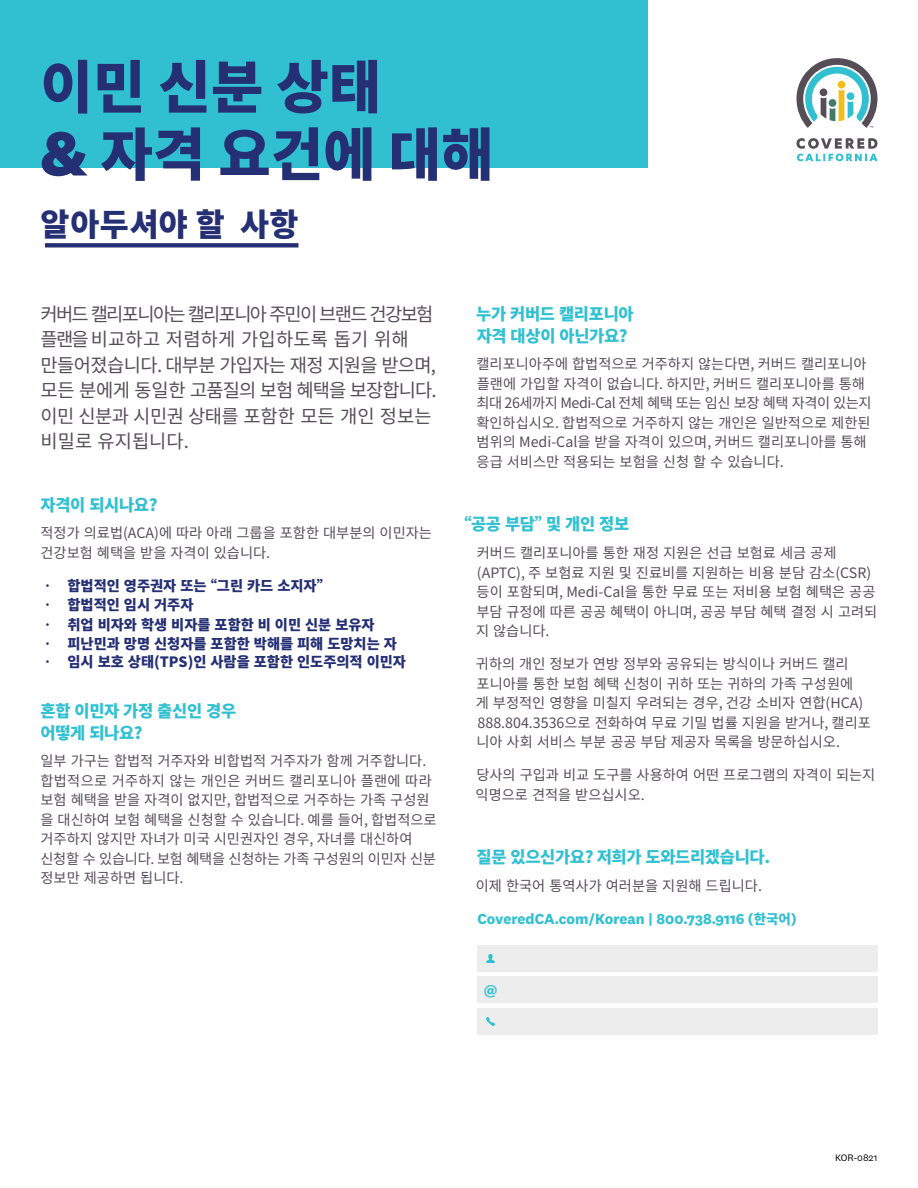
<style>
.page{position:relative;width:918px;height:1188px;background:#fff}
.page>*{position:absolute;margin:0;border:0;box-sizing:border-box;transform-origin:0 0}
.t1{font:900 57px/67.5px "Noto Sans CJ Ktc";color:#242f74}
.t2{font:900 31.5px "Noto Sans CJ Ktc";letter-spacing:.015em;color:#242f74}
.t3{font:18.75px/25.5px "Noto Sans CJ Ktc";letter-spacing:-.03em;color:#564e57}
.t4{font:900 16.5px/22.5px "Noto Sans CJ Ktc";letter-spacing:-.02em;color:#31c0d1}
.t5{font:700 15px "National 2";color:#31c0d1}
.t6{font:14.25px/19.5px "Noto Sans CJ Ktc";color:#564e57}
.t7{font:900 14.25px "Noto Sans CJ Ktc";color:#242f74}
.t8{font:9.75px "National 2";color:#000}
.s1{font-family:"National 2";font-weight:800;font-size:64.5px}
.s2{font-family:"Noto Sans CJ Ktc";font-weight:900;font-size:13.5px}
</style>
<div class="page">
<div style="left:477px;top:945px;width:401px;height:27px;background:#ededee"></div>
<div style="left:477px;top:976px;width:401px;height:28px;background:#ededee"></div>
<div style="left:477px;top:1008px;width:401px;height:27px;background:#ededee"></div>
<div style="left:0;top:0;width:648px;height:168px;background:#31c0d1"></div>
<svg style="left:486px;top:954px;width:9px;height:9px"></svg>
<svg style="left:486px;top:1017px;width:9px;height:9px"></svg>
<svg style="left:797px;top:138px;width:81px;height:23px"></svg>
<svg style="left:796px;top:58px;width:82px;height:70px"></svg>
<svg style="left:45px;top:243px;width:253px;height:4px"></svg>
<h1 class="t1" style="left:40px;top:55px;width:455px">이민 신분 상태<br><span class="s1">&amp;</span> 자격 요건에 대해</h1>
<h2 class="t2" style="left:40px;top:207px;width:259px">알아두셔야 할 사항</h2>
<h3 class="t3" style="left:40px;top:301px;width:398px">커버드 캘리포니아는 캘리포니아 주민이 브랜드 건강보험 플랜을 비교하고 저렴하게 가입하도록 돕기 위해 만들어졌습니다. 대부분 가입자는 재정 지원을 받으며, 모든 분에게 동일한 고품질의 보험 혜택을 보장합니다. 이민 신분과 시민권 상태를 포함한 모든 개인 정보는 비밀로 유지됩니다.</h3>
<p class="t4" style="left:40px;top:494px;width:119px">자격이 되시나요?</p>
<p class="t6" style="left:40px;top:524px;width:393px">적정가 의료법(ACA)에 따라 아래 그룹을 포함한 대부분의 이민자는 건강보험 혜택을 받을 자격이 있습니다.</p>
<p class="t7" style="left:40px;top:577px;width:292px">• 합법적인 영주권자 또는 “그린 카드 소지자”</p>
<p class="t7" style="left:40px;top:597px;width:154px">• 합법적인 임시 거주자</p>
<p class="t7" style="left:40px;top:616px;width:336px">• 취업 비자와 학생 비자를 포함한 비 이민 신분 보유자</p>
<p class="t7" style="left:40px;top:636px;width:358px">• 피난민과 망명 신청자를 포함한 박해를 피해 도망치는 자</p>
<p class="t7" style="left:40px;top:654px;width:367px">• 임시 보호 상태(TPS)인 사람을 포함한 인도주의적 이민자</p>
<p class="t4" style="left:40px;top:700px;width:197px">혼합 이민자 가정 출신인 경우 어떻게 되나요?</p>
<p class="t6" style="left:40px;top:752px;width:398px">일부 가구는 합법적 거주자와 비합법적 거주자가 함께 거주합니다. 합법적으로 거주하지 않는 개인은 커버드 캘리포니아 플랜에 따라 보험 혜택을 받을 자격이 없지만, 합법적으로 거주하는 가족 구성원 을 대신하여 보험 혜택을 신청할 수 있습니다. 예를 들어, 합법적으로 거주하지 않지만 자녀가 미국 시민권자인 경우, 자녀를 대신하여 신청할 수 있습니다. 보험 혜택을 신청하는 가족 구성원의 이민자 신분 정보만 제공하면 됩니다.</p>
<p class="t4" style="left:476px;top:303px;width:159px">누가 커버드 캘리포니아 자격 대상이 아닌가요?</p>
<p class="t6" style="left:476px;top:355px;width:397px">캘리포니아주에 합법적으로 거주하지 않는다면, 커버드 캘리포니아 플랜에 가입할 자격이 없습니다. 하지만, 커버드 캘리포니아를 통해 최대 26세까지 Medi-Cal 전체 혜택 또는 임신 보장 혜택 자격이 있는지 확인하십시오. 합법적으로 거주하지 않는 개인은 일반적으로 제한된 범위의 Medi-Cal을 받을 자격이 있으며, 커버드 캘리포니아를 통해 응급 서비스만 적용되는 보험을 신청 할 수 있습니다.</p>
<p class="t4" style="left:455px;top:513px;width:176px">“공공 부담”및 개인 정보</p>
<p class="t6" style="left:476px;top:544px;width:403px">커버드 캘리포니아를 통한 재정 지원은 선급 보험료 세금 공제 (APTC), 주 보험료 지원 및 진료비를 지원하는 비용 분담 감소(CSR) 등이 포함되며, Medi-Cal을 통한 무료 또는 저비용 보험 혜택은 공공 부담 규정에 따른 공공 혜택이 아니며, 공공 부담 혜택 결정 시 고려되 지 않습니다.</p>
<p class="t6" style="left:476px;top:655px;width:397px">귀하의 개인 정보가 연방 정부와 공유되는 방식이나 커버드 캘리 포니아를 통한 보험 혜택 신청이 귀하 또는 귀하의 가족 구성원에<br>게 부정적인 영향을 미칠지 우려되는 경우, 건강 소비자 연합(HCA)<br>888.804.3536으로 전화하여 무료 기밀 법률 지원을 받거나, 캘리포 니아 사회 서비스 부분 공공 부담 제공자 목록을 방문하십시오.</p>
<p class="t6" style="left:476px;top:766px;width:401px">당사의 구입과 비교 도구를 사용하여 어떤 프로그램의 자격이 되는지 익명으로 견적을 받으십시오.</p>
<p class="t4" style="left:477px;top:846px;width:295px">질문 있으신가요? 저희가 도와드리겠습니다.</p>
<p class="t6" style="left:476px;top:877px;width:288px">이제 한국어 통역사가 여러분을 지원해 드립니다.</p>
<p class="t5" style="left:478px;top:910px;width:321px">CoveredCA.com/Korean | 800.738.9116 (<span class="s2">한국어</span>)</p>
<p class="t5" style="left:484px;top:981px;width:15px">@</p>
<p class="t8" style="left:835px;top:1152px;width:44px">KOR-0821</p>
</div>
